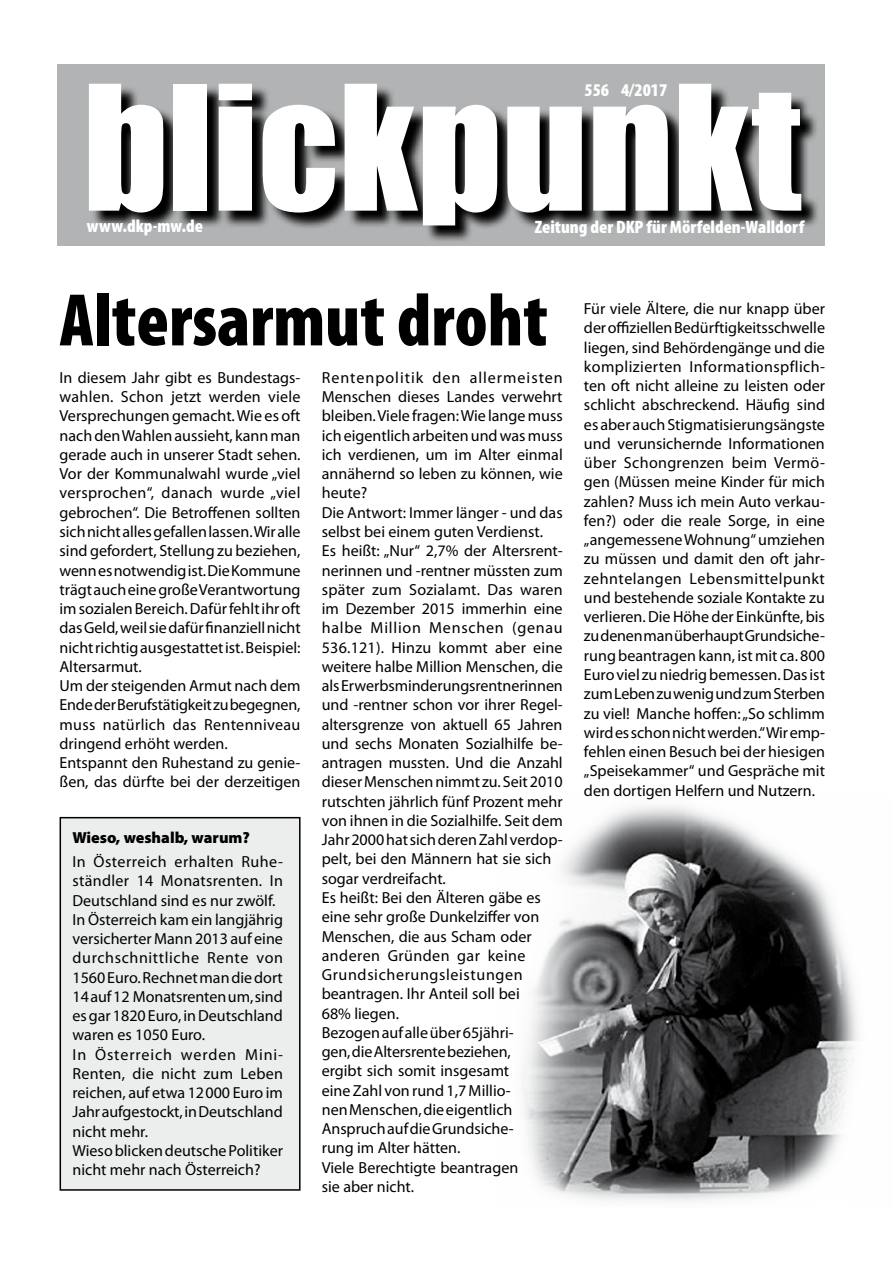
<style>
.page{position:relative;width:893px;height:1263px;background:#fff}
.page>*{position:absolute;margin:0;border:0;box-sizing:border-box;transform-origin:0 0}
.t1{font:160.5px "Impact";color:#fff}
.t2{font:900 condensed 75.15px "Myriad Pro";color:#000}
.t3{font:900 condensed 18px "Myriad Pro";color:#fff}
.t4{font:16.05px/19.2px "Myriad Pro";color:#000}
.t5{font:900 16.05px "Myriad Pro";color:#000}
</style>
<div class="page">
<img style="left:523px;top:805px;width:335px;height:396px">
<div style="left:60px;top:818px;width:240px;height:372px;background:#eceded"></div>
<div style="left:60px;top:817px;width:241px;height:374px;border:2px solid #000"></div>
<div style="left:58px;top:64px;width:767px;height:181px;background:#b1b3b4"></div>
<svg style="left:93px;top:87px;width:725px;height:154px"></svg>
<h1 class="t1" style="left:83px;top:23px;width:720px">blickpunkt</h1>
<p class="t3" style="left:584px;top:80px;width:84px">556 4/2017</p>
<p class="t3" style="left:87px;top:216px;width:118px">www.dkp-mw.de</p>
<p class="t3" style="left:535px;top:217px;width:271px">Zeitung der DKP für Mörfelden-Walldorf</p>
<h2 class="t2" style="left:60px;top:278px;width:490px">Altersarmut droht</h2>
<p class="t4" style="left:60px;top:368px;width:243px">In diesem Jahr gibt es Bundestags&shy;wahlen. Schon jetzt werden viele Versprechungen gemacht. Wie es oft nach den Wahlen aussieht, kann man gerade auch in unserer Stadt sehen.<br>Vor der Kommunalwahl wurde „viel versprochen“, danach wurde „viel gebrochen“. Die Betroffenen sollten sich nicht alles gefallen lassen. Wir alle sind gefordert, Stellung zu beziehen, wenn es notwendig ist. Die Kommune trägt auch eine große Verantwortung im sozialen Bereich. Dafür fehlt ihr oft das Geld, weil sie dafür finanziell nicht nicht richtig ausgestattet ist. Beispiel:<br>Altersarmut.<br>Um der steigenden Armut nach dem Ende der Berufstätigkeit zu begegnen, muss natürlich das Rentenniveau dringend erhöht werden.<br>Entspannt den Ruhestand zu genie&shy;ßen, das dürfte bei der derzeitigen</p>
<p class="t4" style="left:322px;top:368px;width:243px">Rentenpolitik den allermeisten<br>Menschen dieses Landes verwehrt bleiben. Viele fragen: Wie lange muss ich eigentlich arbeiten und was muss ich verdienen, um im Alter einmal annähernd so leben zu können, wie heute?<br>Die Antwort: Immer länger - und das selbst bei einem guten Verdienst.<br>Es heißt: „Nur“ 2,7% der Altersrent&shy;nerinnen und -rentner müssten zum später zum Sozialamt. Das waren im Dezember 2015 immerhin eine halbe Million Menschen (genau<br>536.121). Hinzu kommt aber eine weitere halbe Million Menschen, die als Erwerbsminderungsrentnerinnen und -rentner schon vor ihrer Regel&shy;altersgrenze von aktuell 65 Jahren und sechs Monaten Sozialhilfe be&shy;antragen mussten. Und die Anzahl dieser Menschen nimmt zu. Seit 2010 rutschten jährlich fünf Prozent mehr von ihnen in die Sozialhilfe. Seit dem<br>Jahr 2000 hat sich deren Zahl verdop&shy;pelt, bei den Männern hat sie sich sogar verdreifacht.<br>Es heißt: Bei den Älteren gäbe es eine sehr große Dunkelziffer von<br>Menschen, die aus Scham oder anderen Gründen gar keine<br>Grundsicherungsleistungen beantragen. Ihr Anteil soll bei<br>68% liegen.<br>Bezogen auf alle über 65jähri-<br>gen, die Altersrente beziehen,<br>ergibt sich somit insgesamt<br>eine Zahl von rund 1,7 Millio-<br>nen Menschen, die eigentlich<br>Anspruch auf die Grundsiche-<br>rung im Alter hätten.<br>Viele Berechtigte beantragen<br>sie aber nicht.</p>
<p class="t5" style="left:73px;top:827px;width:179px">Wieso, weshalb, warum?</p>
<p class="t4" style="left:73px;top:852px;width:212px">In Österreich erhalten Ruhe&shy;ständler 14 Monatsrenten. In<br>Deutschland sind es nur zwölf.<br>In Österreich kam ein langjährig versicherter Mann 2013 auf eine durchschnittliche Rente von<br>1560 Euro. Rechnet man die dort<br>14 auf 12 Monatsrenten um, sind es gar 1820 Euro, in Deutschland waren es 1050 Euro.<br>In Österreich werden Mini-<br>Renten, die nicht zum Leben reichen, auf etwa 12000 Euro im<br>Jahr aufgestockt, in Deutschland nicht mehr.<br>Wieso blicken deutsche Politiker nicht mehr nach Österreich?</p>
<p class="t4" style="left:584px;top:299px;width:243px;text-align:justify">Für viele Ältere, die nur knapp über der offiziellen Bedürftigkeitsschwelle liegen, sind Behördengänge und die komplizierten Informationspflich&shy;ten oft nicht alleine zu leisten oder schlicht abschreckend. Häufig sind es aber auch Stigmatisierungsängste und verunsichernde Informationen über Schongrenzen beim Vermö&shy;gen (Müssen meine Kinder für mich zahlen? Muss ich mein Auto verkau&shy;fen?) oder die reale Sorge, in eine „angemessene Wohnung“ umziehen zu müssen und damit den oft jahr&shy;zehntelangen Lebensmittelpunkt und bestehende soziale Kontakte zu verlieren. Die Höhe der Einkünfte, bis zu denen man überhaupt Grundsiche&shy;rung beantragen kann, ist mit ca. 800<br>Euro viel zu niedrig bemessen. Das ist zum Leben zu wenig und zum Sterben zu viel! Manche hoffen: „So schlimm wird es schon nicht werden.“ Wir emp&shy;fehlen einen Besuch bei der hiesigen „Speisekammer“ und Gespräche mit den dortigen Helfern und Nutzern.</p>
</div>
